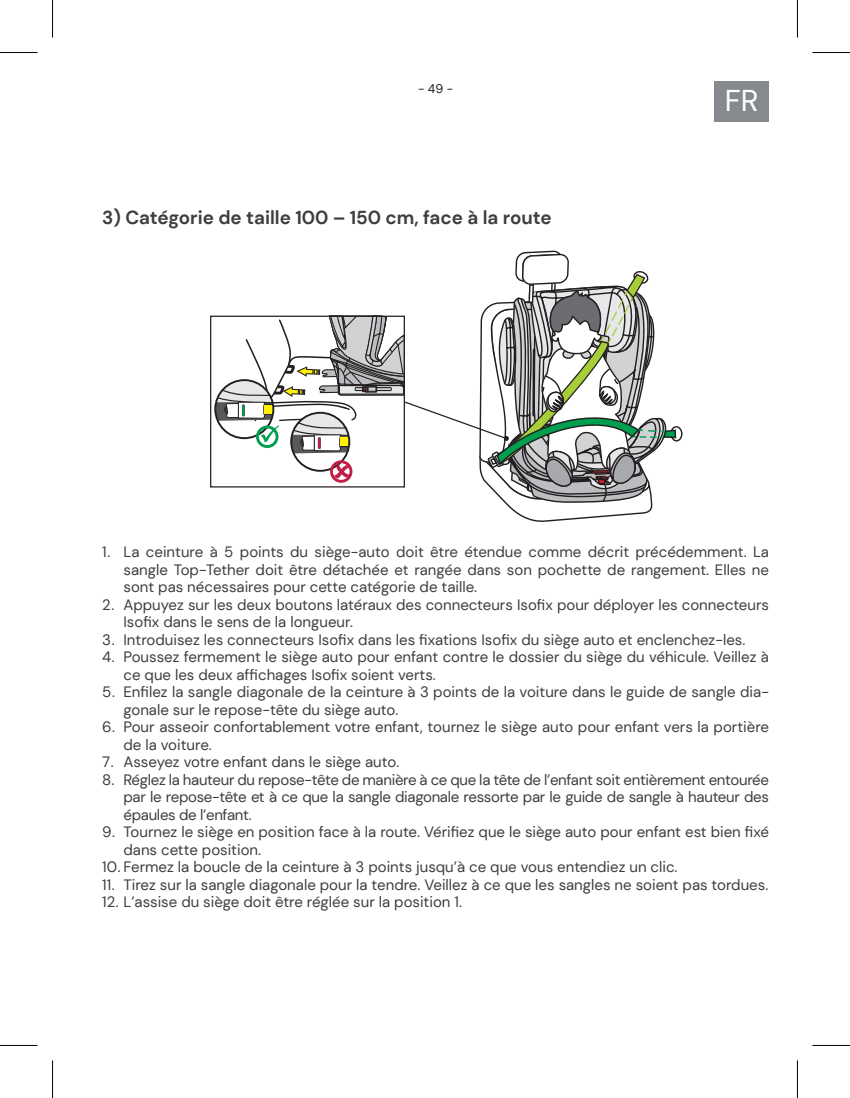
<style>
.page{position:relative;width:850px;height:1098px;background:#fff}
.page>*{position:absolute;margin:0;border:0;box-sizing:border-box;transform-origin:0 0}
.t1{font:30px "DM Sans";color:#fff}
.t2{font:700 18.75px "DM Sans";color:#3e3e3f}
.t3{font:15px/17.5px "DM Sans";color:#3e3e3f}
.t4{font:12.5px "DM Sans";color:#231f20}
</style>
<div class="page">
<div style="left:714px;top:81px;width:54px;height:41px;background:#868a8e"></div>
<svg style="left:214px;top:250px;width:469px;height:272px"></svg>
<hr style="left:0;top:52px;width:38px;height:1px;background:#000">
<hr style="left:812px;top:52px;width:37px;height:1px;background:#000">
<hr style="left:0;top:1044px;width:38px;height:1px;background:#000">
<hr style="left:812px;top:1044px;width:37px;height:1px;background:#000">
<hr style="left:52px;top:0;width:1px;height:37px;background:#000">
<hr style="left:52px;top:1060px;width:1px;height:37px;background:#000">
<hr style="left:796px;top:0;width:1px;height:37px;background:#000">
<hr style="left:796px;top:1060px;width:1px;height:37px;background:#000">
<p class="t4" style="left:418px;top:81px;width:36px">- 49 -</p>
<p class="t2" style="left:102px;top:206px;width:451px">3) Catégorie de taille 100 – 150 cm, face à la route</p>
<h1 class="t1" style="left:724px;top:82px;width:35px">FR</h1>
<p class="t3" style="left:123px;top:543px;width:646px;text-align:justify;text-indent:-21px">1. La ceinture à 5 points du siège-auto doit être étendue comme décrit précédemment. La sangle Top-Tether doit être détachée et rangée dans son pochette de rangement. Elles ne sont pas nécessaires pour cette catégorie de taille.</p>
<p class="t3" style="left:123px;top:595px;width:646px;text-indent:-21px">2. Appuyez sur les deux boutons latéraux des connecteurs Isofix pour déployer les connecteurs<br>Isofix dans le sens de la longueur.</p>
<p class="t3" style="left:102px;top:630px;width:644px">3. Introduisez les connecteurs Isofix dans les fixations Isofix du siège auto et enclenchez-les.</p>
<p class="t3" style="left:123px;top:648px;width:646px;text-indent:-21px">4. Poussez fermement le siège auto pour enfant contre le dossier du siège du véhicule. Veillez à ce que les deux affichages Isofix soient verts.</p>
<p class="t3" style="left:123px;top:683px;width:646px;text-indent:-21px">5. Enfilez la sangle diagonale de la ceinture à 3 points de la voiture dans le guide de sangle dia&shy;gonale sur le repose-tête du siège auto.</p>
<p class="t3" style="left:123px;top:718px;width:646px;text-indent:-21px">6. Pour asseoir confortablement votre enfant, tournez le siège auto pour enfant vers la portière de la voiture.</p>
<p class="t3" style="left:102px;top:753px;width:298px">7. Asseyez votre enfant dans le siège auto.</p>
<p class="t3" style="left:123px;top:770px;width:646px;text-align:justify;text-indent:-21px">8. Réglez la hauteur du repose-tête de manière à ce que la tête de l’enfant soit entièrement entourée par le repose-tête et à ce que la sangle diagonale ressorte par le guide de sangle à hauteur des épaules de l’enfant.</p>
<p class="t3" style="left:123px;top:823px;width:646px;text-indent:-21px">9. Tournez le siège en position face à la route. Vérifiez que le siège auto pour enfant est bien fixé dans cette position.</p>
<p class="t3" style="left:102px;top:858px;width:576px">10. Fermez la boucle de la ceinture à 3 points jusqu’à ce que vous entendiez un clic.</p>
<p class="t3" style="left:102px;top:875px;width:667px">11. Tirez sur la sangle diagonale pour la tendre. Veillez à ce que les sangles ne soient pas tordues.</p>
<p class="t3" style="left:102px;top:893px;width:361px">12. L’assise du siège doit être réglée sur la position 1.</p>
</div>
